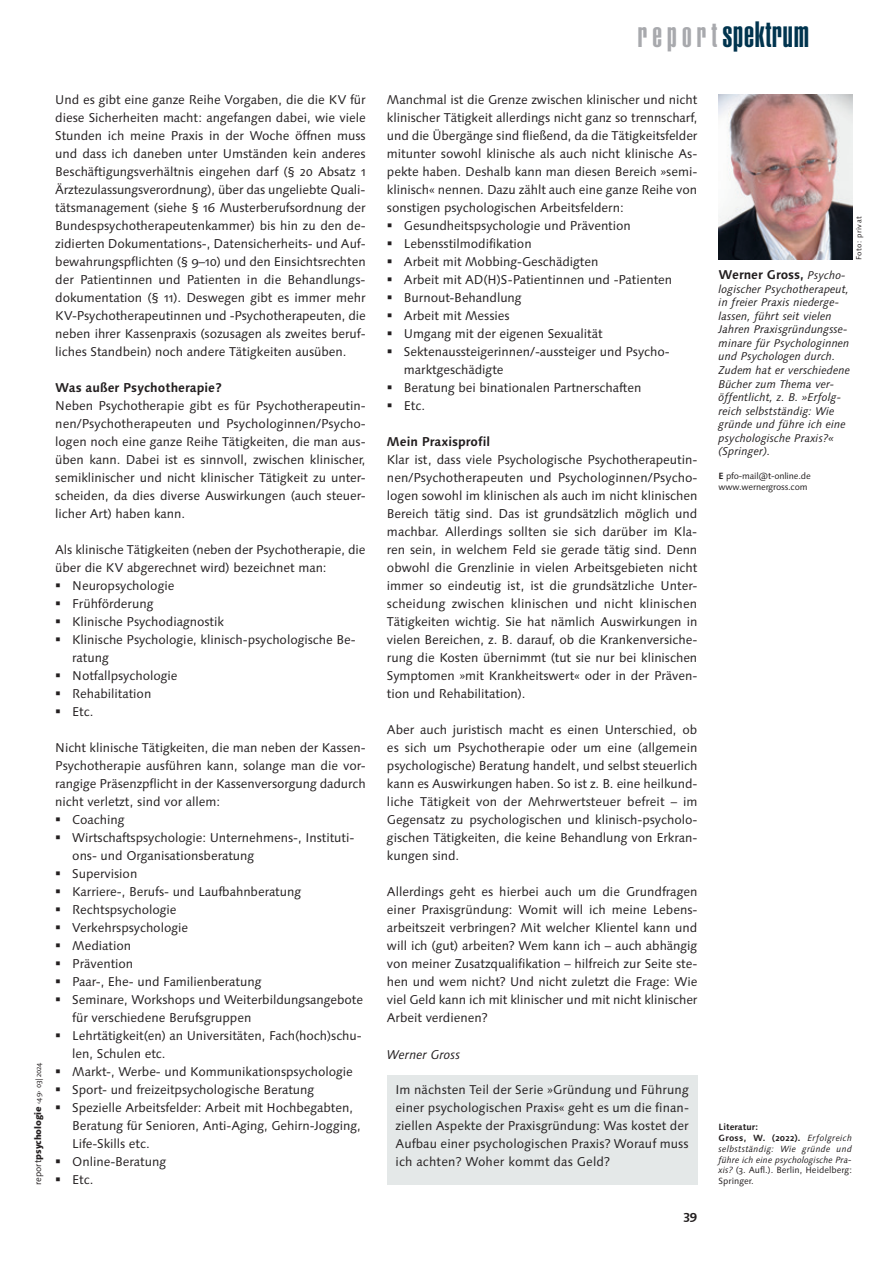
<style>
.page{position:relative;width:893px;height:1263px;background:#fff}
.page>*{position:absolute;margin:0;border:0;box-sizing:border-box;transform-origin:0 0}
.t1{font:900 extra-condensed 36px "Helvetica";letter-spacing:.02em;color:#00344e}
.t2{font:12.75px/18px "Linotype Syntax Os F";letter-spacing:-.005em;color:#231f20;text-align:justify}
.t3{font:700 12.75px "Linotype Syntax Os F";color:#231f20}
.t4{font:italic 12.75px "Linotype Syntax Os F";letter-spacing:-.005em;color:#231f20}
.t5{font:italic 11.25px/13.5px "Linotype Syntax Os F";color:#231f20}
.t6{font:italic 9px/10.8px "Linotype Syntax Os F";color:#231f20}
.t7{font:9px/10.8px "Linotype Syntax Os F";letter-spacing:-.02em;color:#231f20}
.t8{font:800 9px "Linotype Syntax Os F";letter-spacing:-.015em;color:#231f20}
.t9{font:7.5px "Linotype Syntax Os F";letter-spacing:.05em;color:#231f20}
.s1{font-weight:400}
.s2{font-weight:400;font-size:7.5px}
.s3{font-size:34.5px;color:#a8a9ad}
.s4{font-weight:400;font-style:italic;font-size:11.25px}
.s5{font-weight:700}
.s6{font-weight:700;font-style:normal}
.s7{font-style:normal}
</style>
<div class="page">
<div style="left:387px;top:1075px;width:310px;height:109px;background:#e4e8e8"></div>
<img style="left:719px;top:95px;width:133px;height:164px">
<p class="t8" style="left:32px;top:1185px;width:124px;rotate:-90deg"><span class="s1">report</span>psychologie <span class="s2">‹49› 03|2024</span></p>
<p class="t2" style="left:55px;top:91px;width:312px">Und es gibt eine ganze Reihe Vorgaben, die die KV für diese Sicherheiten macht: angefangen dabei, wie viele Stunden ich meine Praxis in der Woche öffnen muss und dass ich daneben unter Umständen kein anderes Beschäftigungsverhältnis eingehen darf (§ 20 Absatz 1<br>Ärztezulassungsverordnung), über das ungeliebte Quali&shy;tätsmanagement (siehe § 16 Musterberufsordnung der Bundespsychotherapeutenkammer) bis hin zu den de&shy;zidierten Dokumentations-, Datensicherheits- und Auf&shy;bewahrungspflichten (§ 9–10) und den Einsichtsrechten der Patientinnen und Patienten in die Behandlungs&shy;dokumentation (§ 11). Deswegen gibt es immer mehr KV-Psychotherapeutinnen und -Psychotherapeuten, die neben ihrer Kassenpraxis (sozusagen als zweites beruf&shy;liches Standbein) noch andere Tätigkeiten ausüben.</p>
<p class="t3" style="left:55px;top:380px;width:168px">Was außer Psychotherapie?</p>
<p class="t2" style="left:55px;top:397px;width:312px">Neben Psychotherapie gibt es für Psychotherapeutin&shy;nen/Psychotherapeuten und Psychologinnen/Psycho&shy;logen noch eine ganze Reihe Tätigkeiten, die man aus&shy;üben kann. Dabei ist es sinnvoll, zwischen klinischer, semiklinischer und nicht klinischer Tätigkeit zu unter&shy;scheiden, da dies diverse Auswirkungen (auch steuer&shy;licher Art) haben kann.</p>
<p class="t2" style="left:55px;top:541px;width:312px">Als klinische Tätigkeiten (neben der Psychotherapie, die</p>
<p class="t2" style="left:55px;top:559px;width:273px">über die KV abgerechnet wird) bezeichnet man:</p>
<p class="t2" style="left:72px;top:577px;width:104px">Neuropsychologie</p>
<p class="t2" style="left:72px;top:595px;width:83px">Frühförderung</p>
<p class="t2" style="left:72px;top:613px;width:153px">Klinische Psychodiagnostik</p>
<p class="t2" style="left:72px;top:631px;width:285px">Klinische Psychologie, klinisch-psychologische Be-</p>
<p class="t2" style="left:72px;top:649px;width:38px">ratung</p>
<p class="t2" style="left:72px;top:667px;width:107px">Notfallpsychologie</p>
<p class="t2" style="left:72px;top:685px;width:81px">Rehabilitation</p>
<p class="t2" style="left:72px;top:703px;width:23px">Etc.</p>
<p class="t2" style="left:55px;top:739px;width:312px">Nicht klinische Tätigkeiten, die man neben der Kassen-</p>
<p class="t2" style="left:55px;top:757px;width:312px">Psychotherapie ausführen kann, solange man die vor-</p>
<p class="t2" style="left:55px;top:775px;width:312px">rangige Präsenzpflicht in der Kassenversorgung dadurch</p>
<p class="t2" style="left:55px;top:793px;width:166px">nicht verletzt, sind vor allem:</p>
<p class="t2" style="left:72px;top:811px;width:54px">Coaching</p>
<p class="t2" style="left:72px;top:829px;width:284px">Wirtschaftspsychologie: Unternehmens-, Instituti-</p>
<p class="t2" style="left:72px;top:847px;width:183px">ons- und Organisationsberatung</p>
<p class="t2" style="left:72px;top:865px;width:67px">Supervision</p>
<p class="t2" style="left:72px;top:883px;width:230px">Karriere-, Berufs- und Laufbahnberatung</p>
<p class="t2" style="left:72px;top:901px;width:106px">Rechtspsychologie</p>
<p class="t2" style="left:72px;top:919px;width:117px">Verkehrspsychologie</p>
<p class="t2" style="left:72px;top:937px;width:60px">Mediation</p>
<p class="t2" style="left:72px;top:955px;width:63px">Prävention</p>
<p class="t2" style="left:72px;top:973px;width:191px">Paar-, Ehe- und Familienberatung</p>
<p class="t2" style="left:72px;top:991px;width:292px">Seminare, Workshops und Weiterbildungsangebote</p>
<p class="t2" style="left:72px;top:1009px;width:181px">für verschiedene Berufsgruppen</p>
<p class="t2" style="left:72px;top:1027px;width:291px">Lehrtätigkeit(en) an Universitäten, Fach(hoch)schu-</p>
<p class="t2" style="left:72px;top:1045px;width:95px">len, Schulen etc.</p>
<p class="t2" style="left:72px;top:1063px;width:282px">Markt-, Werbe- und Kommunikationspsychologie</p>
<p class="t2" style="left:72px;top:1081px;width:243px">Sport- und freizeitpsychologische Beratung</p>
<p class="t2" style="left:72px;top:1099px;width:282px">Spezielle Arbeitsfelder: Arbeit mit Hochbegabten,</p>
<p class="t2" style="left:72px;top:1117px;width:290px">Beratung für Senioren, Anti-Aging, Gehirn-Jogging,</p>
<p class="t2" style="left:72px;top:1135px;width:79px">Life-Skills etc.</p>
<p class="t2" style="left:72px;top:1153px;width:95px">Online-Beratung</p>
<p class="t2" style="left:72px;top:1171px;width:23px">Etc.</p>
<h1 class="t1" style="left:638px;top:14px;width:173px"><span class="s3">report</span> spektrum</h1>
<p class="t2" style="left:387px;top:91px;width:312px">Manchmal ist die Grenze zwischen klinischer und nicht</p>
<p class="t2" style="left:387px;top:109px;width:312px">klinischer Tätigkeit allerdings nicht ganz so trennscharf,</p>
<p class="t2" style="left:387px;top:127px;width:312px">und die Übergänge sind fließend, da die Tätigkeitsfelder</p>
<p class="t2" style="left:387px;top:145px;width:312px">mitunter sowohl klinische als auch nicht klinische As-</p>
<p class="t2" style="left:387px;top:163px;width:312px">pekte haben. Deshalb kann man diesen Bereich »semi-</p>
<p class="t2" style="left:387px;top:181px;width:312px">klinisch« nennen. Dazu zählt auch eine ganze Reihe von</p>
<p class="t2" style="left:387px;top:199px;width:238px">sonstigen psychologischen Arbeitsfeldern:</p>
<p class="t2" style="left:404px;top:217px;width:228px">Gesundheitspsychologie und Prävention</p>
<p class="t2" style="left:404px;top:235px;width:129px">Lebensstilmodifikation</p>
<p class="t2" style="left:404px;top:253px;width:196px">Arbeit mit Mobbing-Geschädigten</p>
<p class="t2" style="left:404px;top:271px;width:270px">Arbeit mit AD(H)S-Patientinnen und -Patienten</p>
<p class="t2" style="left:404px;top:289px;width:119px">Burnout-Behandlung</p>
<p class="t2" style="left:404px;top:307px;width:107px">Arbeit mit Messies</p>
<p class="t2" style="left:404px;top:325px;width:200px">Umgang mit der eigenen Sexualität</p>
<p class="t2" style="left:404px;top:343px;width:267px">Sektenaussteigerinnen/-aussteiger und Psycho-</p>
<p class="t2" style="left:404px;top:361px;width:101px">marktgeschädigte</p>
<p class="t2" style="left:404px;top:379px;width:239px">Beratung bei binationalen Partnerschaften</p>
<p class="t2" style="left:404px;top:397px;width:23px">Etc.</p>
<p class="t3" style="left:387px;top:434px;width:105px">Mein Praxisprofil</p>
<p class="t2" style="left:387px;top:451px;width:312px">Klar ist, dass viele Psychologische Psychotherapeutin&shy;nen/Psychotherapeuten und Psychologinnen/Psycho&shy;logen sowohl im klinischen als auch im nicht klinischen Bereich tätig sind. Das ist grundsätzlich möglich und machbar. Allerdings sollten sie sich darüber im Kla&shy;ren sein, in welchem Feld sie gerade tätig sind. Denn obwohl die Grenzlinie in vielen Arbeitsgebieten nicht immer so eindeutig ist, ist die grundsätzliche Unter&shy;scheidung zwischen klinischen und nicht klinischen Tätigkeiten wichtig. Sie hat nämlich Auswirkungen in vielen Bereichen, z. B. darauf, ob die Krankenversiche&shy;rung die Kosten übernimmt (tut sie nur bei klinischen Symptomen »mit Krankheitswert« oder in der Präven&shy;tion und Rehabilitation).</p>
<p class="t2" style="left:387px;top:721px;width:312px">Aber auch juristisch macht es einen Unterschied, ob es sich um Psychotherapie oder um eine (allgemein psychologische) Beratung handelt, und selbst steuerlich kann es Auswirkungen haben. So ist z. B. eine heilkund&shy;liche Tätigkeit von der Mehrwertsteuer befreit – im Gegensatz zu psychologischen und klinisch-psycholo&shy;gischen Tätigkeiten, die keine Behandlung von Erkran&shy;kungen sind.</p>
<p class="t2" style="left:387px;top:883px;width:312px">Allerdings geht es hierbei auch um die Grundfragen einer Praxisgründung: Womit will ich meine Lebens&shy;arbeitszeit verbringen? Mit welcher Klientel kann und will ich (gut) arbeiten? Wem kann ich – auch abhängig von meiner Zusatzqualifikation – hilfreich zur Seite ste&shy;hen und wem nicht? Und nicht zuletzt die Frage: Wie viel Geld kann ich mit klinischer und mit nicht klinischer Arbeit verdienen?</p>
<p class="t4" style="left:387px;top:1046px;width:75px">Werner Gross</p>
<p class="t2" style="left:395px;top:1081px;width:295px">Im nächsten Teil der Serie »Gründung und Führung einer psychologischen Praxis« geht es um die finan&shy;ziellen Aspekte der Praxisgründung: Was kostet der Aufbau einer psychologischen Praxis? Worauf muss ich achten? Woher kommt das Geld?</p>
<p class="t3" style="left:683px;top:1208px;width:15px">39</p>
<p class="t9" style="left:855px;top:260px;width:45px;rotate:-90deg">Foto: privat</p>
<p class="t3" style="left:719px;top:267px;width:129px">Werner Gross, <span class="s4">Psycho-</span></p>
<p class="t5" style="left:719px;top:282px;width:133px">logischer Psychotherapeut, in freier Praxis niederge&shy;lassen, führt seit vielen<br>Jahren Praxisgründungsse&shy;minare für Psychologinnen und Psychologen durch.<br>Zudem hat er verschiedene<br>Bücher zum Thema ver&shy;öffentlicht, z. B. »Erfolg&shy;reich selbstständig: Wie gründe und führe ich eine psychologische Praxis?« (Springer).</p>
<p class="t7" style="left:719px;top:471px;width:94px"><span class="s5">E</span> pfo-mail@t-online.de www.wernergross.com</p>
<p class="t6" style="left:719px;top:1122px;width:135px"><span class="s6">Literatur:<br>Gross, W. (2022).</span> Erfolgreich selbstständig: Wie gründe und führe ich eine psychologische Pra&shy;xis? <span class="s7">(3. Aufl.). Berlin, Heidelberg:<br>Springer.</span></p>
</div>
